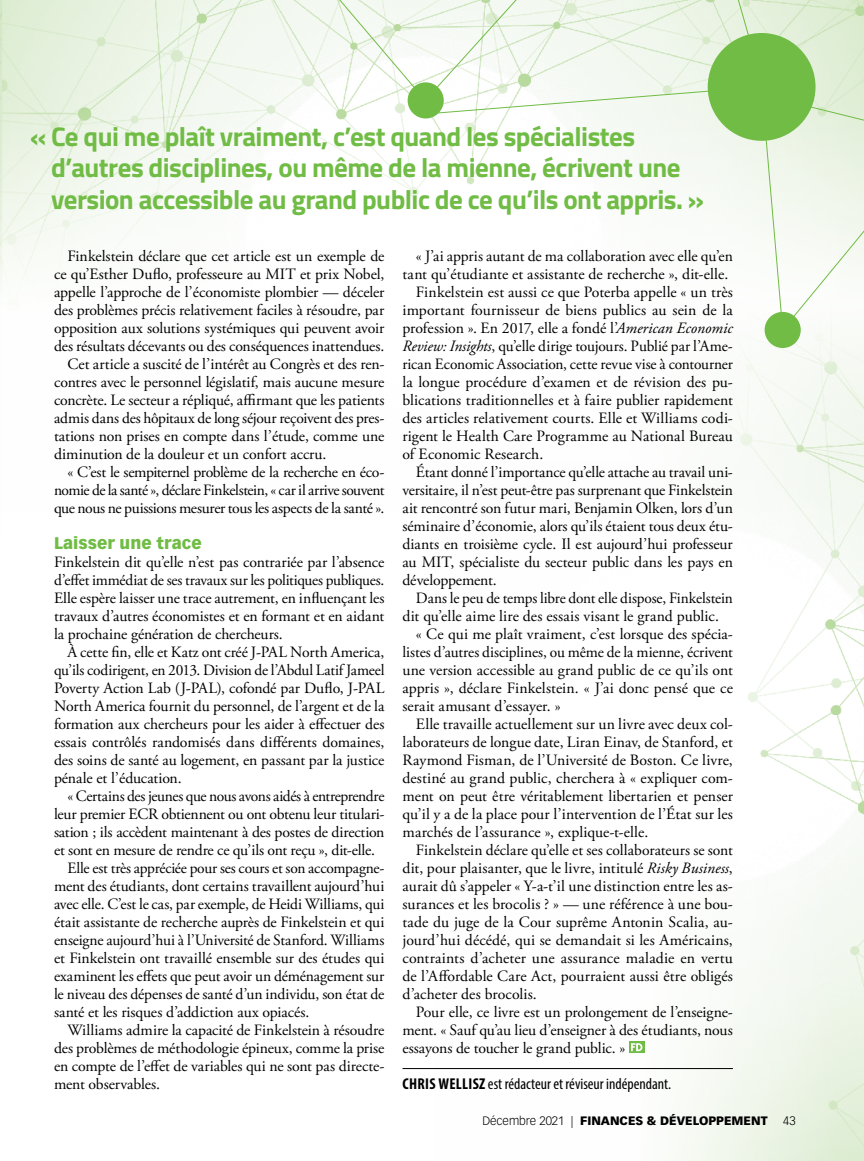
<style>
.page{position:relative;width:864px;height:1161px;background:#fff}
.page>*{position:absolute;margin:0;border:0;box-sizing:border-box;transform-origin:0 0}
.t1{font:700 27px/31.5px "Titillium";letter-spacing:-.02em;color:#70bc45}
.t2{font:900 16.5px "Vectora LT Std";color:#70bc45}
.t3{font:15.75px/18px "Adobe Garamond Pro";letter-spacing:-.005em;color:#000;text-align:justify}
.t4{font:15.75px "Adobe Garamond Pro";letter-spacing:-.025em;color:#000}
.t5{font:condensed 15.75px "Myriad Pro";color:#000}
.t6{font:900 12px "Vectora LT Std";color:#000}
.t7{font:300 12px "Vectora LT Std";color:#000}
.s1{font-style:italic}
.s2{font-weight:700}
.s3{font-weight:300}
</style>
<div class="page">
<img style="left:2px;top:0;width:703px;height:284px">
<img style="left:0;top:0;width:2px;height:283px">
<img style="left:434px;top:332px;width:430px;height:829px">
<hr style="left:402px;top:1068px;width:331px;height:1px;background:#000">
<svg style="left:629px;top:1042px;width:15px;height:11px"></svg>
<svg style="left:631px;top:1043px;width:11px;height:8px"></svg>
<div style="left:765px;top:312px;width:36px;height:36px;background:#70bc45;border-radius:50%"></div>
<div style="left:408px;top:82px;width:36px;height:36px;background:#70bc45;border-radius:50%"></div>
<svg style="left:425px;top:86px;width:439px;height:246px"></svg>
<svg style="left:705px;top:0;width:159px;height:147px;background:#b5db9f"></svg>
<svg style="left:242px;top:0;width:377px;height:101px"></svg>
<h1 class="t1" style="left:51px;top:119px;width:655px;text-indent:-21px">« Ce qui me plaît vraiment, c’est quand les spécialistes d’autres disciplines, ou même de la mienne, écrivent une version accessible au grand public de ce qu’ils ont appris. »</h1>
<p class="t3" style="left:68px;top:248px;width:318px">Finkelstein déclare que cet article est un exemple de</p>
<p class="t3" style="left:54px;top:266px;width:332px">ce qu’Esther Duflo, professeure au MIT et prix Nobel,</p>
<p class="t3" style="left:54px;top:284px;width:332px">appelle l’approche de l’économiste plombier — déceler</p>
<p class="t3" style="left:54px;top:302px;width:332px">des problèmes précis relativement faciles à résoudre, par</p>
<p class="t3" style="left:54px;top:320px;width:332px">opposition aux solutions systémiques qui peuvent avoir</p>
<p class="t3" style="left:54px;top:338px;width:332px">des résultats décevants ou des conséquences inattendues.</p>
<p class="t3" style="left:68px;top:356px;width:318px">Cet article a suscité de l’intérêt au Congrès et des ren-</p>
<p class="t3" style="left:54px;top:374px;width:332px">contres avec le personnel législatif, mais aucune mesure</p>
<p class="t3" style="left:54px;top:392px;width:332px">concrète. Le secteur a répliqué, affirmant que les patients</p>
<p class="t3" style="left:54px;top:410px;width:332px">admis dans des hôpitaux de long séjour reçoivent des pres-</p>
<p class="t3" style="left:54px;top:428px;width:332px">tations non prises en compte dans l’étude, comme une</p>
<p class="t3" style="left:54px;top:446px;width:274px">diminution de la douleur et un confort accru.</p>
<p class="t4" style="left:67px;top:463px;width:318px">« C’est le sempiternel problème de la recherche en éco-</p>
<p class="t4" style="left:54px;top:481px;width:332px">nomie de la santé », déclare Finkelstein, « car il arrive souvent</p>
<p class="t4" style="left:54px;top:499px;width:332px">que nous ne puissions mesurer tous les aspects de la santé ».</p>
<p class="t2" style="left:54px;top:533px;width:149px">Laisser une trace</p>
<p class="t3" style="left:54px;top:554px;width:332px">Finkelstein dit qu’elle n’est pas contrariée par l’absence d’effet immédiat de ses travaux sur les politiques publiques.<br>Elle espère laisser une trace autrement, en influençant les travaux d’autres économistes et en formant et en aidant la prochaine génération de chercheurs.</p>
<p class="t3" style="left:54px;top:644px;width:332px;text-indent:14px">À cette fin, elle et Katz ont créé J-PAL North America, qu’ils codirigent, en 2013. Division de l’Abdul Latif Jameel Poverty Action Lab (J-PAL), cofondé par Duflo, J-PAL North America fournit du personnel, de l’argent et de la formation aux chercheurs pour les aider à effectuer des essais contrôlés randomisés dans différents domaines, des soins de santé au logement, en passant par la justice pénale et l’éducation.</p>
<p class="t4" style="left:68px;top:787px;width:318px">« Certains des jeunes que nous avons aidés à entreprendre</p>
<p class="t3" style="left:54px;top:806px;width:332px">leur premier ECR obtiennent ou ont obtenu leur titulari-</p>
<p class="t3" style="left:54px;top:824px;width:332px">sation ; ils accèdent maintenant à des postes de direction</p>
<p class="t3" style="left:54px;top:842px;width:322px">et sont en mesure de rendre ce qu’ils ont reçu », dit-elle.</p>
<p class="t3" style="left:68px;top:860px;width:318px">Elle est très appréciée pour ses cours et son accompagne-</p>
<p class="t3" style="left:54px;top:878px;width:332px">ment des étudiants, dont certains travaillent aujourd’hui</p>
<p class="t3" style="left:54px;top:896px;width:332px">avec elle. C’est le cas, par exemple, de Heidi Williams, qui</p>
<p class="t3" style="left:54px;top:914px;width:332px">était assistante de recherche auprès de Finkelstein et qui</p>
<p class="t3" style="left:54px;top:932px;width:332px">enseigne aujourd’hui à l’Université de Stanford. Williams</p>
<p class="t3" style="left:54px;top:950px;width:332px">et Finkelstein ont travaillé ensemble sur des études qui</p>
<p class="t3" style="left:54px;top:968px;width:332px">examinent les effets que peut avoir un déménagement sur</p>
<p class="t3" style="left:54px;top:986px;width:332px">le niveau des dépenses de santé d’un individu, son état de</p>
<p class="t3" style="left:54px;top:1004px;width:257px">santé et les risques d’addiction aux opiacés.</p>
<p class="t3" style="left:67px;top:1022px;width:318px">Williams admire la capacité de Finkelstein à résoudre</p>
<p class="t3" style="left:54px;top:1040px;width:332px">des problèmes de méthodologie épineux, comme la prise</p>
<p class="t3" style="left:54px;top:1058px;width:332px">en compte de l’effet de variables qui ne sont pas directe-</p>
<p class="t3" style="left:54px;top:1076px;width:107px">ment observables.</p>
<p class="t3" style="left:416px;top:248px;width:318px">« J’ai appris autant de ma collaboration avec elle qu’en</p>
<p class="t3" style="left:402px;top:266px;width:327px">tant qu’étudiante et assistante de recherche », dit-elle.</p>
<p class="t3" style="left:416px;top:284px;width:318px">Finkelstein est aussi ce que Poterba appelle « un très</p>
<p class="t3" style="left:402px;top:302px;width:332px">important fournisseur de biens publics au sein de la</p>
<p class="t3" style="left:402px;top:320px;width:332px">profession ». En 2017, elle a fondé l’<span class="s1">American Economic</span></p>
<p class="t3" style="left:402px;top:338px;width:332px"><span class="s1">Review: Insights</span>, qu’elle dirige toujours. Publié par l’Ame-</p>
<p class="t3" style="left:402px;top:356px;width:332px">rican Economic Association, cette revue vise à contourner</p>
<p class="t3" style="left:402px;top:374px;width:332px">la longue procédure d’examen et de révision des pu-</p>
<p class="t3" style="left:402px;top:392px;width:332px">blications traditionnelles et à faire publier rapidement</p>
<p class="t3" style="left:402px;top:410px;width:332px">des articles relativement courts. Elle et Williams codi-</p>
<p class="t3" style="left:402px;top:428px;width:332px">rigent le Health Care Programme au National Bureau</p>
<p class="t3" style="left:402px;top:446px;width:142px">of Economic Research.</p>
<p class="t3" style="left:416px;top:464px;width:318px">Étant donné l’importance qu’elle attache au travail uni-</p>
<p class="t3" style="left:402px;top:482px;width:332px">versitaire, il n’est peut-être pas surprenant que Finkelstein</p>
<p class="t3" style="left:402px;top:500px;width:332px">ait rencontré son futur mari, Benjamin Olken, lors d’un</p>
<p class="t3" style="left:402px;top:518px;width:332px">séminaire d’économie, alors qu’ils étaient tous deux étu-</p>
<p class="t3" style="left:402px;top:536px;width:332px">diants en troisième cycle. Il est aujourd’hui professeur</p>
<p class="t3" style="left:402px;top:554px;width:332px">au MIT, spécialiste du secteur public dans les pays en</p>
<p class="t3" style="left:402px;top:572px;width:96px">développement.</p>
<p class="t3" style="left:416px;top:590px;width:318px">Dans le peu de temps libre dont elle dispose, Finkelstein</p>
<p class="t3" style="left:402px;top:608px;width:318px">dit qu’elle aime lire des essais visant le grand public.</p>
<p class="t3" style="left:416px;top:626px;width:318px">« Ce qui me plaît vraiment, c’est lorsque des spécia-</p>
<p class="t3" style="left:402px;top:644px;width:332px">listes d’autres disciplines, ou même de la mienne, écrivent</p>
<p class="t3" style="left:402px;top:662px;width:332px">une version accessible au grand public de ce qu’ils ont</p>
<p class="t3" style="left:402px;top:680px;width:332px">appris », déclare Finkelstein. « J’ai donc pensé que ce</p>
<p class="t3" style="left:402px;top:698px;width:160px">serait amusant d’essayer. »</p>
<p class="t3" style="left:416px;top:716px;width:318px">Elle travaille actuellement sur un livre avec deux col-</p>
<p class="t3" style="left:402px;top:734px;width:332px">laborateurs de longue date, Liran Einav, de Stanford, et</p>
<p class="t3" style="left:402px;top:752px;width:332px">Raymond Fisman, de l’Université de Boston. Ce livre,</p>
<p class="t3" style="left:402px;top:770px;width:332px">destiné au grand public, cherchera à « expliquer com-</p>
<p class="t3" style="left:402px;top:788px;width:332px">ment on peut être véritablement libertarien et penser</p>
<p class="t3" style="left:402px;top:806px;width:332px">qu’il y a de la place pour l’intervention de l’État sur les</p>
<p class="t3" style="left:402px;top:824px;width:247px">marchés de l’assurance », explique-t-elle.</p>
<p class="t3" style="left:416px;top:842px;width:318px">Finkelstein déclare qu’elle et ses collaborateurs se sont</p>
<p class="t3" style="left:402px;top:860px;width:332px">dit, pour plaisanter, que le livre, intitulé <span class="s1">Risky Business</span>,</p>
<p class="t3" style="left:402px;top:878px;width:332px">aurait dû s’appeler « Y-a-t’il une distinction entre les as-</p>
<p class="t3" style="left:402px;top:896px;width:332px">surances et les brocolis ? » — une référence à une bou-</p>
<p class="t3" style="left:402px;top:914px;width:332px">tade du juge de la Cour suprême Antonin Scalia, au-</p>
<p class="t3" style="left:402px;top:932px;width:332px">jourd’hui décédé, qui se demandait si les Américains,</p>
<p class="t3" style="left:402px;top:950px;width:332px">contraints d’acheter une assurance maladie en vertu</p>
<p class="t3" style="left:402px;top:968px;width:332px">de l’Affordable Care Act, pourraient aussi être obligés</p>
<p class="t3" style="left:402px;top:986px;width:136px">d’acheter des brocolis.</p>
<p class="t3" style="left:416px;top:1004px;width:318px">Pour elle, ce livre est un prolongement de l’enseigne-</p>
<p class="t3" style="left:402px;top:1022px;width:332px">ment. « Sauf qu’au lieu d’enseigner à des étudiants, nous</p>
<p class="t3" style="left:402px;top:1040px;width:224px">essayons de toucher le grand public. »</p>
<p class="t5" style="left:403px;top:1074px;width:270px"><span class="s2">CHRIS WELLISZ</span> est rédacteur et réviseur indépendant.</p>
<p class="t6" style="left:482px;top:1113px;width:287px"><span class="s3">Décembre 2021 |</span> FINANCES &amp; DÉVELOPPEMENT</p>
<p class="t7" style="left:783px;top:1114px;width:14px">43</p>
</div>
